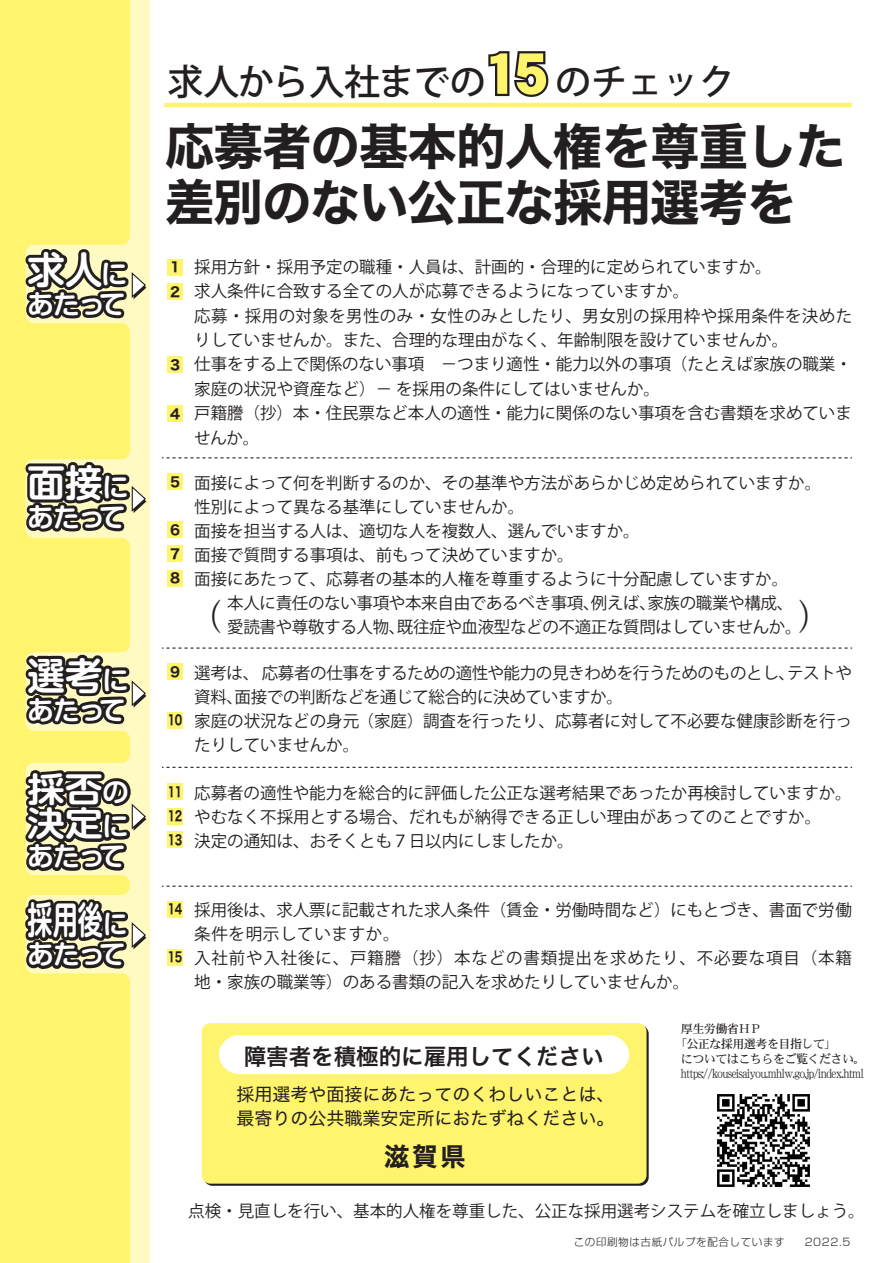
<style>
.page{position:relative;width:893px;height:1263px;background:#fff}
.page>*{position:absolute;margin:0;border:0;box-sizing:border-box;transform-origin:0 0}
.t1{font:57px "DFHS Gothic G W9 90 pv RKSJ H";color:#fff685}
.t2{font:49.5px/55.5px "Hira Kaku Std N W7";letter-spacing:-.02em;color:#231f20}
.t3{font:700 37.5px "Shin M Go Pro De";color:#fff}
.t4{font:700 37.5px "Shin M Go Pro De";color:#fff;scale:.67 1}
.t5{font:37.5px "DFHS Mincho G W3 90 pv RKSJ H";color:#231f20;scale:.84 1}
.t6{font:500 36px "Koz Go Pro";letter-spacing:-.02em;color:#231f20}
.t7{font:500 36px "Koz Go Pro";color:#231f20}
.t8{font:700 33.75px/34.5px "Shin M Go Pro De";color:#fff;scale:1.11 1}
.t9{font:700 26.25px "Shin M Go Pro De";letter-spacing:-.02em;color:#fff}
.t10{font:25.5px "Hira Kaku Std N W7";color:#231f20}
.t11{font:22.5px "Hira Kaku Std N W6";color:#231f20}
.t12{font:18px/24px "Hira Kaku Std N W4";color:#231f20}
.t13{font:16.5px/24.5px "Koz Go Pro";color:#231f20}
.t14{font:16.5px/24px "Koz Go Pro";letter-spacing:-.02em;color:#231f20}
.t15{font:13.5px/24px "Hira Kaku Std N W7";letter-spacing:-.06em;color:#231f20;text-align:justify;scale:.75 1}
.t16{font:13.5px/24px "Hira Kaku Std N W7";letter-spacing:-.06em;color:#231f20}
.t17{font:12px "DFHS Mincho G W5 90 pv RKSJ H";letter-spacing:-.04em;color:#231f20;scale:.76 1}
.t18{font:12px "DFHS Mincho G W5 90 pv RKSJ H";letter-spacing:-.04em;color:#231f20}
.t19{font:300 10.5px "Shin Go Pr 5";letter-spacing:.06em;color:#231f20}
.s1{font-size:26.25px}
.s2{font-family:"Koz Go Pro";font-weight:500;font-size:36px;color:#231f20}
</style>
<div class="page">
<svg style="left:204px;top:1025px;width:445px;height:161px;background:#635e42"></svg>
<div style="left:202px;top:1023px;width:444px;height:160px;background:#fff46d;border-radius:9px"></div>
<div style="left:9px;top:0;width:141px;height:1263px;background:#fffac1"></div>
<div style="left:0;top:0;width:130px;height:1263px;background:#fff46d"></div>
<hr style="left:164px;top:103px;width:688px;height:4px;background:#fff46d">
<svg style="left:488px;top:51px;width:61px;height:46px"></svg>
<div style="left:219px;top:1035px;width:410px;height:39px;background:#fff"></div>
<svg style="left:20px;top:650px;width:127px;height:395px"></svg>
<svg style="left:23px;top:459px;width:124px;height:141px"></svg>
<svg style="left:21px;top:245px;width:126px;height:142px"></svg>
<div style="left:168px;top:949px;width:15px;height:16px;background:#fff46d"></div>
<div style="left:168px;top:901px;width:15px;height:16px;background:#fff46d"></div>
<div style="left:168px;top:831px;width:15px;height:17px;background:#fff46d"></div>
<div style="left:168px;top:808px;width:15px;height:16px;background:#fff46d"></div>
<div style="left:168px;top:783px;width:15px;height:16px;background:#fff46d"></div>
<div style="left:168px;top:712px;width:15px;height:16px;background:#fff46d"></div>
<div style="left:168px;top:663px;width:15px;height:17px;background:#fff46d"></div>
<div style="left:168px;top:570px;width:15px;height:16px;background:#fff46d"></div>
<div style="left:168px;top:546px;width:15px;height:16px;background:#fff46d"></div>
<div style="left:168px;top:521px;width:15px;height:17px;background:#fff46d"></div>
<div style="left:168px;top:474px;width:15px;height:16px;background:#fff46d"></div>
<div style="left:168px;top:405px;width:15px;height:16px;background:#fff46d"></div>
<div style="left:168px;top:357px;width:15px;height:16px;background:#fff46d"></div>
<div style="left:168px;top:284px;width:15px;height:16px;background:#fff46d"></div>
<div style="left:168px;top:259px;width:15px;height:16px;background:#fff46d"></div>
<img style="left:717px;top:1094px;width:93px;height:93px">
<svg style="left:162px;top:457px;width:690px;height:1px"></svg>
<svg style="left:162px;top:647px;width:690px;height:2px"></svg>
<svg style="left:162px;top:767px;width:690px;height:1px"></svg>
<svg style="left:162px;top:886px;width:690px;height:1px"></svg>
<h3 class="t3" style="left:28px;top:239px;width:101px">求人<span class="s1">に</span></h3>
<h3 class="t9" style="left:28px;top:283px;width:99px">あたって</h3>
<h3 class="t3" style="left:28px;top:452px;width:103px">面接<span class="s1">に</span></h3>
<h3 class="t9" style="left:28px;top:496px;width:99px">あたって</h3>
<h3 class="t3" style="left:28px;top:645px;width:103px">選考<span class="s1">に</span></h3>
<h3 class="t9" style="left:28px;top:689px;width:99px">あたって</h3>
<h3 class="t8" style="left:28px;top:768px;width:93px">採否<span class="s1">の</span>決定<span class="s1">に</span></h3>
<h3 class="t9" style="left:28px;top:835px;width:99px">あたって</h3>
<h3 class="t4" style="left:28px;top:890px;width:150px">採用後<span class="s1">に</span></h3>
<h3 class="t9" style="left:28px;top:933px;width:99px">あたって</h3>
<h1 class="t1" style="left:483px;top:45px;width:66px">1 5<span class="s2">　</span></h1>
<h3 class="t6" style="left:168px;top:58px;width:320px">求人から入社までの</h3>
<h2 class="t2" style="left:165px;top:121px;width:682px">応募者の基本的人権を尊重した差別のない公正な採用選考を</h2>
<h3 class="t7" style="left:555px;top:58px;width:181px">のチェック</h3>
<p class="t16" style="left:170px;top:256px;width:12px;line-height:24.5px">1<br>2</p>
<p class="t16" style="left:170px;top:354px;width:12px">3</p>
<p class="t16" style="left:170px;top:403px;width:12px">4</p>
<p class="t16" style="left:170px;top:471px;width:12px">5</p>
<p class="t16" style="left:170px;top:519px;width:12px;text-align:justify">6<br>7<br>8</p>
<p class="t16" style="left:170px;top:660px;width:12px">9</p>
<p class="t15" style="left:168px;top:708px;width:21px">10</p>
<p class="t15" style="left:168px;top:780px;width:21px">11<br>12<br>13</p>
<p class="t13" style="left:194px;top:255px;width:659px">採用方針・採用予定の職種・人員は、計画的・合理的に定められていますか。<br>求人条件に合致する全ての人が応募できるようになっていますか。<br>応募・採用の対象を男性のみ・女性のみとしたり、男女別の採用枠や採用条件を決めたりしていませんか。また、合理的な理由がなく、年齢制限を設けていませんか。<br>仕事をする上で関係のない事項　－つまり適性・能力以外の事項（たとえば家族の職業・家庭の状況や資産など）－を採用の条件にしてはいませんか。<br>戸籍謄（抄）本・住民票など本人の適性・能力に関係のない事項を含む書類を求めていませんか。</p>
<p class="t13" style="left:194px;top:471px;width:628px">面接によって何を判断するのか、その基準や方法があらかじめ定められていますか。</p>
<p class="t13" style="left:194px;top:495px;width:331px">性別によって異なる基準にしていませんか。</p>
<p class="t13" style="left:194px;top:519px;width:447px">面接を担当する人は、適切な人を複数人、選んでいますか。</p>
<p class="t13" style="left:194px;top:543px;width:381px">面接で質問する事項は、前もって決めていますか。</p>
<p class="t13" style="left:194px;top:567px;width:595px">面接にあたって、応募者の基本的人権を尊重するように十分配慮していますか。</p>
<p class="t14" style="left:647px;top:591px;width:147px">家族の職業や構成、</p>
<p class="t13" style="left:591px;top:591px;width:67px">例えば、</p>
<p class="t14" style="left:397px;top:591px;width:406px;text-indent:-203px">　　本人に責任のない事項や本来自由であるべき事項、<br>既往症や血液型などの不適正な質問はしていませんか。</p>
<h3 class="t5" style="left:190px;top:598px;width:39px">)</h3>
<p class="t14" style="left:227px;top:615px;width:180px">愛読書や尊敬する人物、</p>
<p class="t14" style="left:235px;top:661px;width:562px;text-indent:-40px">選考は、応募者の仕事をするための適性や能力の見きわめを行うためのものとし、面接での判断などを通じて総合的に決めていますか。</p>
<p class="t13" style="left:787px;top:661px;width:67px">テストや</p>
<p class="t13" style="left:194px;top:685px;width:659px;line-height:24px">資料、<br>家庭の状況などの身元（家庭）調査を行ったり、応募者に対して不必要な健康診断を行ったりしていませんか。</p>
<p class="t13" style="left:194px;top:781px;width:659px;line-height:24px">応募者の適性や能力を総合的に評価した公正な選考結果であったか再検討していますか。やむなく不採用とする場合、だれもが納得できる正しい理由があってのことですか。<br>決定の通知は、おそくとも７日以内にしましたか。</p>
<p class="t15" style="left:168px;top:898px;width:21px">14</p>
<p class="t15" style="left:168px;top:946px;width:21px">15</p>
<p class="t13" style="left:194px;top:898px;width:659px;line-height:24px">採用後は、求人票に記載された求人条件（賃金・労働時間など）にもとづき、書面で労働条件を明示していますか。<br>入社前や入社後に、戸籍謄（抄）本などの書類提出を求めたり、不必要な項目（本籍地・家族の職業等）のある書類の記入を求めたりしていませんか。</p>
<h3 class="t11" style="left:244px;top:1039px;width:361px">障害者を積極的に雇用してください</h3>
<p class="t12" style="left:237px;top:1082px;width:380px">採用選考や面接にあたってのくわしいことは、最寄りの公共職業安定所におたずねください。</p>
<h3 class="t10" style="left:384px;top:1136px;width:83px">滋賀県</h3>
<p class="t18" style="left:681px;top:1023px;width:83px">厚生労働省ＨＰ</p>
<p class="t18" style="left:675px;top:1038px;width:163px">「公正な採用選考を目指して「</p>
<p class="t18" style="left:681px;top:1053px;width:186px">についてはこちらをご覧ください。</p>
<p class="t17" style="left:681px;top:1068px;width:242px">https://kouseisaiyou.mhlw g o. j p. /index.html</p>
<p class="t13" style="left:188px;top:1199px;width:678px">点検・見直しを行い、基本的人権を尊重した、公正な採用選考システムを確立しましょう。</p>
<p class="t19" style="left:574px;top:1233px;width:212px">この印刷物は古紙パルプを配合しています</p>
<p class="t19" style="left:805px;top:1233px;width:47px">2022.5</p>
</div>
